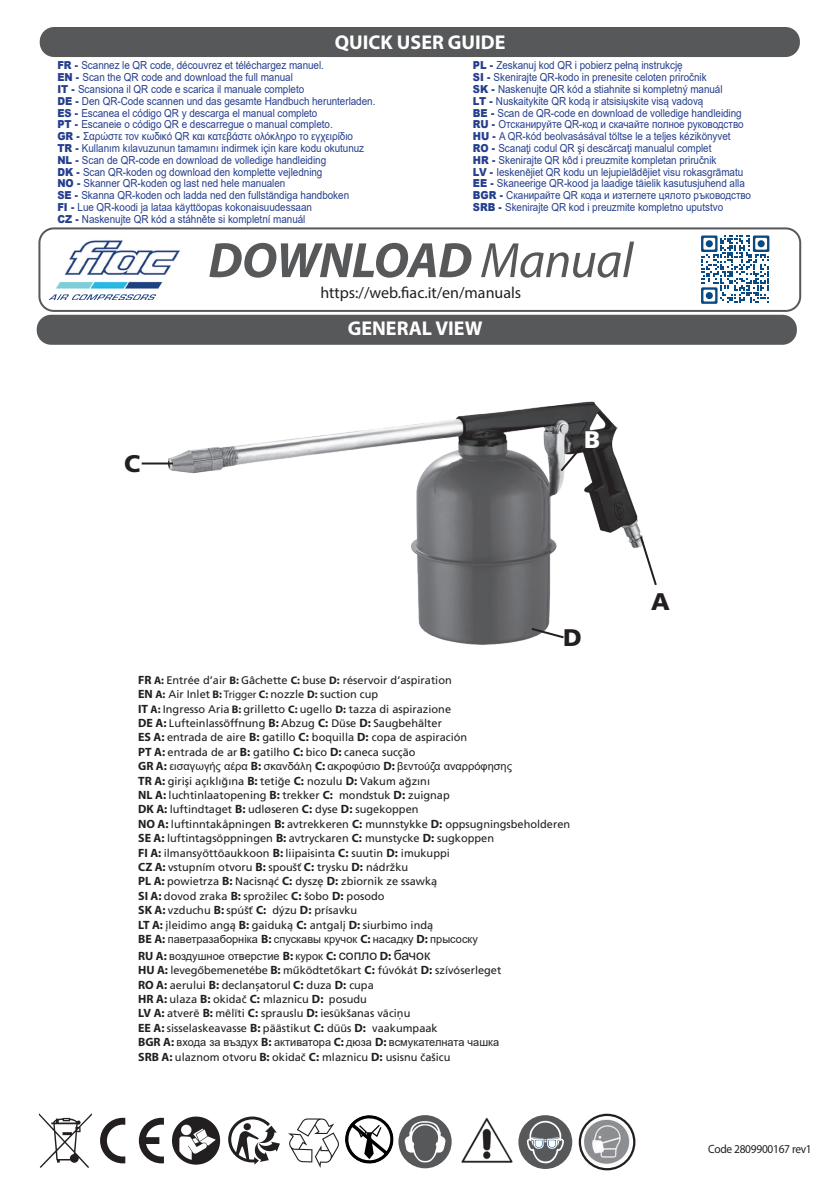
<style>
.page{position:relative;width:840px;height:1191px;background:#fff}
.page>*{position:absolute;margin:0;border:0;box-sizing:border-box;transform-origin:0 0}
.t1{font:italic 700 50px "Myriad Pro";letter-spacing:-.01em;color:#57585a}
.t2{font:900 24px "Frutiger LT Pro";color:#231f20}
.t3{font:900 24px "Frutiger LT Pro";color:#fff}
.t4{font:700 20px "Myriad Pro";color:#fff}
.t5{font:16px "Myriad Pro";color:#231f20}
.t6{font:12px "Myriad Pro";letter-spacing:-.025em;color:#231f20;scale:.95 1}
.t7{font:11px/11.8px "Arial";letter-spacing:-.005em;color:#253f8e;scale:.9 1}
.t8{font:11px/14.4px "Frutiger LT Pro";color:#231f20}
.t9{font:11px/16.8px "Arial";color:#231f20}
.s1{font-weight:900}
.s2{font-weight:400}
.s3{font-family:"Myriad Pro";font-weight:700;font-size:12px}
.s4{font-family:"Myriad Pro";font-weight:700}
.s5{font-family:"Myriad Pro"}
.s6{font-size:14px}
</style>
<div class="page">
<img style="left:168px;top:401px;width:473px;height:244px">
<div style="left:40px;top:27px;width:759px;height:30px;background:#57585a;border-radius:14px"></div>
<div style="left:37px;top:315px;width:759px;height:30px;background:#57585a;border-radius:14px"></div>
<div style="left:38px;top:227px;width:762px;height:85px;border:2px solid #57585a;border-radius:14px"></div>
<img style="left:461px;top:1118px;width:52px;height:45px">
<div style="left:398px;top:1115px;width:53px;height:53px;background:#57585a;border-radius:50%"></div>
<svg style="left:404px;top:1118px;width:41px;height:44px"></svg>
<svg style="left:288px;top:1115px;width:105px;height:53px"></svg>
<svg style="left:39px;top:1113px;width:53px;height:55px"></svg>
<svg style="left:139px;top:1117px;width:25px;height:46px"></svg>
<svg style="left:100px;top:1117px;width:25px;height:46px"></svg>
<svg style="left:228px;top:1116px;width:52px;height:48px"></svg>
<svg style="left:172px;top:1116px;width:48px;height:48px"></svg>
<svg style="left:638px;top:534px;width:19px;height:53px"></svg>
<svg style="left:202px;top:641px;width:36px;height:4px"></svg>
<hr style="left:142px;top:462px;width:31px;height:2px;background:#231f20">
<svg style="left:558px;top:443px;width:27px;height:30px"></svg>
<svg style="left:529px;top:626px;width:36px;height:14px"></svg>
<img style="left:49px;top:240px;width:131px;height:60px">
<svg style="left:701px;top:235px;width:68px;height:69px"></svg>
<div style="left:705px;top:240px;width:7px;height:7px;background:#0a4a83;border-radius:50%"></div>
<div style="left:757px;top:240px;width:7px;height:7px;background:#0a4a83;border-radius:50%"></div>
<div style="left:705px;top:292px;width:7px;height:7px;background:#0a4a83;border-radius:50%"></div>
<div style="left:518px;top:1115px;width:54px;height:54px;background:#57585a;border-radius:50%"></div>
<svg style="left:526px;top:1120px;width:37px;height:43px"></svg>
<img style="left:583px;top:1119px;width:47px;height:46px">
<div style="left:578px;top:1113px;width:57px;height:57px;border:2px solid #231f20;border-radius:50%"></div>
<h3 class="t4" style="left:335px;top:30px;width:172px">QUICK USER GUIDE</h3>
<p class="t7" style="left:57px;top:59px;width:354px"><span class="s1">FR -</span> Scannez le QR code, découvrez et téléchargez manuel.<br><span class="s1">EN -</span> Scan the QR code and download the full manual<br><span class="s1">IT -</span> Scansiona il QR code e scarica il manuale completo<br><span class="s1">DE -</span> Den QR-Code scannen und das gesamte Handbuch herunterladen.<br><span class="s1">ES -</span> Escanea el código QR y descarga el manual completo<br><span class="s1">PT -</span> Escaneie o código QR e descarregue o manual completo.<br><span class="s1">GR -</span> Σαρώστε τον κωδικό QR και κατεβάστε ολόκληρο το εγχειρίδιο<br><span class="s1">TR -</span> Kullanım kılavuzunun tamamını indirmek için kare kodu okutunuz <span class="s1">NL -</span> Scan de QR-code en download de volledige handleiding<br><span class="s1">DK -</span> Scan QR-koden og download den komplette vejledning<br><span class="s1">NO -</span> Skanner QR-koden og last ned hele manualen<br><span class="s1">SE -</span> Skanna QR-koden och ladda ned den fullständiga handboken<br><span class="s1">FI -</span> Lue QR-koodi ja lataa käyttöopas kokonaisuudessaan<br><span class="s1">CZ -</span> Naskenujte QR kód a stáhněte si kompletní manuál</p>
<p class="t7" style="left:472px;top:59px;width:310px"><span class="s1">PL -</span> Zeskanuj kod QR i pobierz pełną instrukcję<br><span class="s1">SI -</span> Skenirajte QR-kodo in prenesite celoten priročnik<br><span class="s1">SK -</span> Naskenujte QR kód a stiahnite si kompletný manuál<br><span class="s1">LT -</span> Nuskaitykite QR kodą ir atsisiųskite visą vadovą<br><span class="s1">BE -</span> Scan de QR-code en download de volledige handleiding <span class="s1">RU -</span> Отсканируйте QR-код и скачайте полное руководство <span class="s1">HU -</span> A QR-kód beolvasásával töltse le a teljes kézikönyvet<br><span class="s1">RO -</span> Scanaţi codul QR şi descărcaţi manualul complet<br><span class="s1">HR -</span> Skenirajte QR kôd i preuzmite kompletan priručnik<br><span class="s1">LV -</span> Ieskenējiet QR kodu un lejupielādējiet visu rokasgrāmatu <span class="s1">EE -</span> Skaneerige QR-kood ja laadige täielik kasutusjuhend alla <span class="s1">BGR -</span> Сканирайте QR кода и изтеглете цялото ръководство <span class="s1">SRB -</span> Skenirajte QR kod i preuzmite kompletno uputstvo</p>
<h1 class="t1" style="left:208px;top:228px;width:426px">DOWNLOAD <span class="s2">Manual</span></h1>
<h3 class="t5" style="left:320px;top:282px;width:202px">https://web.fiac.it/en/manuals</h3>
<h2 class="t2" style="left:124px;top:449px;width:18px">C</h2>
<h3 class="t4" style="left:347px;top:315px;width:136px">GENERAL VIEW</h3>
<h2 class="t3" style="left:584px;top:425px;width:18px">B</h2>
<h2 class="t2" style="left:563px;top:623px;width:20px">D</h2>
<p class="t8" style="left:138px;top:672px;width:330px"><span class="s3">FR</span> <span class="s4">A:</span> Entrée d’air <span class="s4">B:</span> Gâchette <span class="s4">C:</span> buse <span class="s4">D:</span> réservoir d’aspiration <span class="s3">EN</span> <span class="s4">A:</span> Air Inlet <span class="s4">B:</span> <span class="s5">Trigger</span> <span class="s4">C:</span> nozzle <span class="s4">D:</span> suction cup<br><span class="s3">IT</span> <span class="s4">A:</span> Ingresso Aria <span class="s4">B:</span> grilletto <span class="s4">C:</span> ugello <span class="s4">D:</span> tazza di aspirazione <span class="s3">DE A:</span> Lufteinlassöffnung <span class="s3">B:</span> Abzug <span class="s3">C:</span> Düse <span class="s3">D:</span> Saugbehälter<br><span class="s3">ES A:</span> entrada de aire <span class="s3">B:</span> gatillo <span class="s3">C:</span> boquilla <span class="s3">D:</span> copa de aspiración <span class="s3">PT A:</span> entrada de ar <span class="s3">B:</span> gatilho <span class="s3">C:</span> bico <span class="s3">D:</span> caneca sucção</p>
<p class="t9" style="left:138px;top:757px;width:375px"><span class="s3">GR A:</span> εισαγωγής αέρα <span class="s3">B:</span> σκανδάλη <span class="s3">C:</span> ακροφύσιο <span class="s3">D:</span> βεντούζα αναρρόφησης</p>
<p class="t8" style="left:138px;top:773px;width:433px"><span class="s3">TR A:</span> girişi açıklığına <span class="s3">B:</span> tetiğe <span class="s3">C:</span> nozulu <span class="s3">D:</span> Vakum ağzını<br><span class="s3">NL A:</span> luchtinlaatopening <span class="s3">B:</span> trekker <span class="s3">C:</span> mondstuk <span class="s3">D:</span> zuignap<br><span class="s3">DK A:</span> luftindtaget <span class="s3">B:</span> udløseren <span class="s3">C:</span> dyse <span class="s3">D:</span> sugekoppen<br><span class="s3">NO A:</span> luftinntakåpningen <span class="s3">B:</span> avtrekkeren <span class="s3">C:</span> munnstykke <span class="s3">D:</span> oppsugningsbeholderen <span class="s3">SE A:</span> luftintagsöppningen <span class="s3">B:</span> avtryckaren <span class="s3">C:</span> munstycke <span class="s3">D:</span> sugkoppen<br><span class="s3">FI A:</span> ilmansyöttöaukkoon <span class="s3">B:</span> liipaisinta <span class="s3">C:</span> suutin <span class="s3">D:</span> imukuppi<br><span class="s3">CZ A:</span> vstupním otvoru <span class="s3">B:</span> spoušť <span class="s3">C:</span> trysku <span class="s3">D:</span> nádržku<br><span class="s3">PL A:</span> powietrza <span class="s3">B:</span> Nacisnąć <span class="s3">C:</span> dyszę <span class="s3">D:</span> zbiornik ze ssawką<br><span class="s3">SI A:</span> dovod zraka <span class="s3">B:</span> sprožilec <span class="s3">C:</span> šobo <span class="s3">D:</span> posodo<br><span class="s3">SK A:</span> vzduchu <span class="s3">B:</span> spúšť <span class="s3">C:</span> dýzu <span class="s3">D:</span> prísavku<br><span class="s3">LT A:</span> įleidimo angą <span class="s3">B:</span> gaiduką <span class="s3">C:</span> antgalį <span class="s3">D:</span> siurbimo indą</p>
<p class="t9" style="left:138px;top:930px;width:341px"><span class="s3">BE A:</span> паветразаборніка <span class="s3">B:</span> спускавы кручок <span class="s3">C:</span> насадку <span class="s3">D:</span> прысоску<br><span class="s3">RU A:</span> воздушное отверстие <span class="s3">B:</span> курок <span class="s3">C:</span> <span class="s6">сопло</span> <span class="s3">D:</span> <span class="s6">бачок</span></p>
<p class="t8" style="left:138px;top:963px;width:364px"><span class="s3">HU A:</span> levegőbemenetébe <span class="s3">B:</span> működtetőkart <span class="s3">C:</span> fúvókát <span class="s3">D:</span> szívóserleget <span class="s3">RO A:</span> aerului <span class="s3">B:</span> declanşatorul <span class="s3">C:</span> duza <span class="s3">D:</span> cupa<br><span class="s3">HR A:</span> ulaza <span class="s3">B:</span> okidač <span class="s3">C:</span> mlaznicu <span class="s3">D:</span> posudu<br><span class="s3">LV A:</span> atverē <span class="s3">B:</span> mēlīti <span class="s3">C:</span> sprauslu <span class="s3">D:</span> iesūkšanas vāciņu<br><span class="s3">EE A:</span> sisselaskeavasse <span class="s3">B:</span> päästikut <span class="s3">C:</span> düüs <span class="s3">D:</span> vaakumpaak</p>
<p class="t9" style="left:138px;top:1033px;width:362px"><span class="s3">BGR A:</span> входа за въздух <span class="s3">B:</span> активатора <span class="s3">C:</span> дюза <span class="s3">D:</span> всмукателната чашка</p>
<p class="t8" style="left:138px;top:1049px;width:313px"><span class="s3">SRB A:</span> ulaznom otvoru <span class="s3">B:</span> okidač <span class="s3">C:</span> mlaznicu <span class="s3">D:</span> usisnu čašicu</p>
<h2 class="t2" style="left:650px;top:587px;width:20px">A</h2>
<p class="t6" style="left:707px;top:1141px;width:110px">Code 2809900167 rev1</p>
</div>
